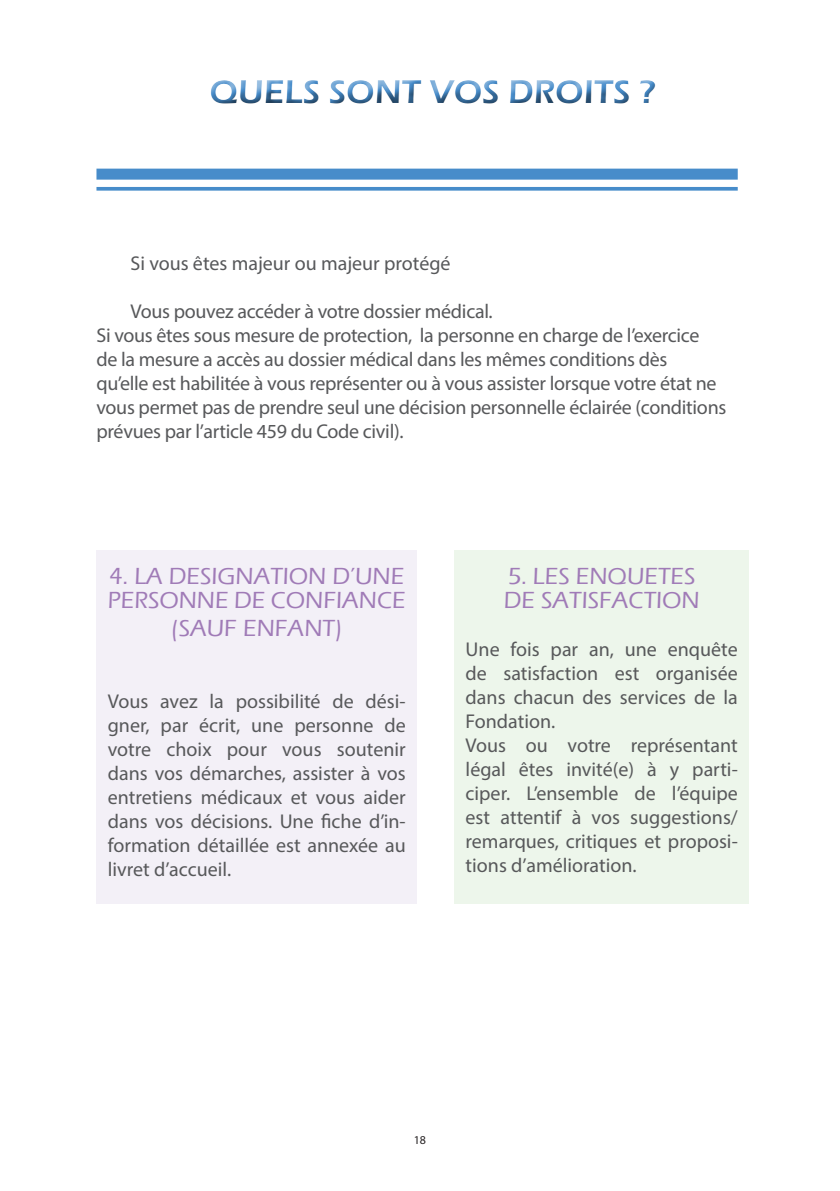
<style>
.page{position:relative;width:840px;height:1191px;background:#fff}
.page>*{position:absolute;margin:0;border:0;box-sizing:border-box;transform-origin:0 0}
.t1{font:600 34px "Eras ITC";color:#478cca}
.t2{font:500 24px/24px "Eras ITC";color:#a07bb7}
.t3{font:20px/24px "Myriad Pro";letter-spacing:-.015em;color:#57585a;text-align:justify}
.t4{font:12px "Myriad Pro";color:#231f20}
</style>
<div class="page">
<div style="left:96px;top:169px;width:641px;height:11px;background:#478cca"></div>
<svg style="left:96px;top:187px;width:641px;height:4px;fill:#478cca"></svg>
<div style="left:201px;top:73px;width:468px;height:44px;background:#231f20;opacity:.75"></div>
<div style="left:96px;top:550px;width:321px;height:353px;background:#f3f0f7"></div>
<div style="left:454px;top:550px;width:294px;height:353px;background:#edf6eb"></div>
<h1 class="t1" style="left:209px;top:72px;width:448px">QUELS SONT VOS DROITS ?</h1>
<p class="t3" style="left:130px;top:251px;width:321px">Si vous êtes majeur ou majeur protégé</p>
<p class="t3" style="left:130px;top:299px;width:363px">Vous pouvez accéder à votre dossier médical.</p>
<p class="t3" style="left:96px;top:323px;width:631px;text-align:left">Si vous êtes sous mesure de protection, la personne en charge de l’exercice<br>de la mesure a accès au dossier médical dans les mêmes conditions dès<br>qu’elle est habilitée à vous représenter ou à vous assister lorsque votre état ne vous permet pas de prendre seul une décision personnelle éclairée (conditions prévues par l’article 459 du Code civil).</p>
<p class="t2" style="left:108px;top:564px;width:299px">4. LA DESIGNATION D’UNE<br>PERSONNE DE CONFIANCE</p>
<p class="t2" style="left:171px;top:616px;width:173px">(SAUF ENFANT)</p>
<p class="t3" style="left:108px;top:689px;width:299px">Vous avez la possibilité de dési&shy;gner, par écrit, une personne de votre choix pour vous soutenir dans vos démarches, assister à vos entretiens médicaux et vous aider dans vos décisions. Une fiche d’in&shy;formation détaillée est annexée au livret d’accueil.</p>
<p class="t2" style="left:507px;top:564px;width:189px">5. LES ENQUETES</p>
<p class="t2" style="left:503px;top:588px;width:197px">DE SATISFACTION</p>
<p class="t3" style="left:465px;top:636px;width:273px">Une fois par an, une enquête de satisfaction est organisée dans chacun des services de la Fondation.</p>
<p class="t3" style="left:465px;top:732px;width:273px">Vous ou votre représentant légal êtes invité(e) à y parti&shy;ciper. L’ensemble de l’équipe est attentif à vos suggestions/ remarques, critiques et proposi&shy;tions d’amélioration.</p>
<p class="t4" style="left:413px;top:1132px;width:14px">18</p>
</div>
